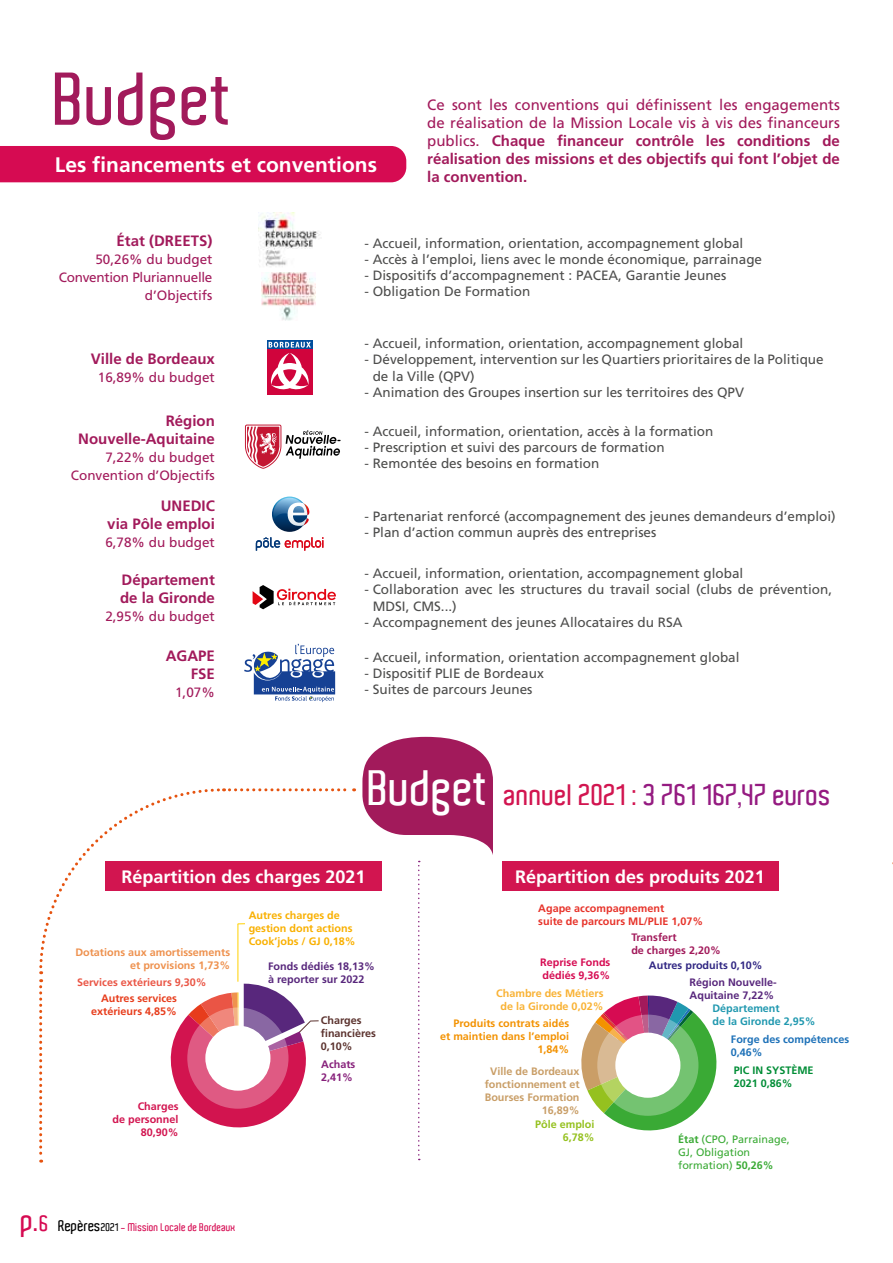
<style>
.page{position:relative;width:893px;height:1263px;background:#fff}
.page>*{position:absolute;margin:0;border:0;box-sizing:border-box;transform-origin:0 0}
.t1{font:600 72px "Aldo";color:#a21a5b}
.t2{font:600 28.8px "Aldo";color:#951b81}
.t3{font:700 21px "Frutiger";color:#fff}
.t4{font:700 18px "Frutiger";color:#fff}
.t5{font:15px/18px "Frutiger";color:#a21a5b;text-align:justify}
.t6{font:700 15px/18px "Frutiger";color:#a21a5b;text-align:right}
.t7{font:13.5px/16.2px "Frutiger";color:#4d4d4c}
.t8{font:13.5px/18px "Frutiger";color:#a21a5b;text-align:right}
.t9{font:13.5px/18px "Frutiger";letter-spacing:-.02em;color:#a21a5b;text-align:right}
.t10{font:700 10.8px/12.9px "Frutiger";color:#58277c}
.t11{font:700 10.8px/12.9px "Frutiger";color:#c99e67;text-align:right}
.t12{font:700 10.8px/12.9px "Frutiger";color:#f9b000}
.t13{font:10.8px/12.9px "Frutiger";color:#3aaa35}
.t14{font:700 10.8px/12.9px "Frutiger";color:#f39200;text-align:right}
.t15{font:700 10.8px/12.9px "Frutiger";color:#e7332a}
.t16{font:700 10.8px/12.9px "Frutiger";color:#ee914e;text-align:right}
.t17{font:600 10.8px "Aldo";color:#d60b52}
.t18{font:700 10.8px/12.9px "Frutiger";color:#f9b234;text-align:center}
.t19{font:700 10.8px/12.9px "Frutiger";color:#e73c1b;text-align:right}
.t20{font:700 10.8px/12.9px "Frutiger";color:#2098af}
.t21{font:700 10.8px/12.9px "Frutiger";color:#d21550;text-align:right}
.t22{font:700 10.8px/12.9px "Frutiger";color:#1d71b8}
.t23{font:700 10.8px "Frutiger";color:#ea5545}
.t24{font:700 10.8px/12.9px "Frutiger";color:#d60b52}
.t25{font:700 10.8px/12.9px "Frutiger";color:#a21a5b}
.t26{font:700 10.8px/12.9px "Frutiger";color:#5b322e}
.t27{font:700 10.8px/12.9px "Frutiger";color:#008d36}
.t28{font:700 10.8px "Frutiger";color:#312783}
.t29{font:700 10.8px/12.9px "Frutiger";color:#95c11f;text-align:right}
.t30{font:700 10.8px/12.9px "Frutiger";color:#87217b}
.s1{font-weight:700}
.s2{font-size:48.3px;color:#fff}
.s3{color:#d21550}
.s4{font-size:29.7px}
.s5{font-size:21.6px}
.s6{font-size:14.85px;color:#000}
.s7{color:#000}
</style>
<div class="page">
<svg style="left:362px;top:737px;width:131px;height:118px"></svg>
<svg style="left:418px;top:861px;width:2px;height:299px"></svg>
<div style="left:105px;top:861px;width:277px;height:29px;background:#d21550"></div>
<div style="left:502px;top:861px;width:276px;height:29px;background:#d21550"></div>
<div style="left:0;top:146px;width:406px;height:36px;background:#d60b52"></div>
<svg style="left:272px;top:496px;width:35px;height:36px"></svg>
<svg style="left:273px;top:498px;width:36px;height:28px"></svg>
<svg style="left:256px;top:537px;width:67px;height:14px"></svg>
<svg style="left:267px;top:340px;width:45px;height:9px"></svg>
<div style="left:267px;top:349px;width:45px;height:45px;background:#d0043c"></div>
<svg style="left:269px;top:342px;width:42px;height:48px"></svg>
<svg style="left:244px;top:644px;width:91px;height:58px"></svg>
<svg style="left:39px;top:788px;width:316px;height:374px"></svg>
<svg style="left:187px;top:1007px;width:101px;height:102px;background:#d4698b"></svg>
<div style="left:205px;top:1025px;width:65px;height:66px;background:#fff;border-radius:50%"></div>
<svg style="left:581px;top:995px;width:135px;height:135px"></svg>
<svg style="left:597px;top:1014px;width:101px;height:102px;background:#9aad7e"></svg>
<div style="left:615px;top:1033px;width:65px;height:65px;background:#fff;border-radius:50%"></div>
<svg style="left:245px;top:425px;width:96px;height:44px"></svg>
<img style="left:262px;top:272px;width:54px;height:49px">
<img style="left:259px;top:213px;width:61px;height:53px">
<svg style="left:253px;top:585px;width:83px;height:24px"></svg>
<h1 class="t1" style="left:55px;top:59px;width:179px">Budget</h1>
<h3 class="t3" style="left:55px;top:153px;width:324px">Les financements et conventions</h3>
<p class="t5" style="left:427px;top:96px;width:414px">Ce sont les conventions qui définissent les engagements de réalisation de la Mission Locale vis à vis des financeurs publics. <span class="s1">Chaque financeur contrôle les conditions de réalisation des missions et des objectifs qui font l’objet de la convention.</span></p>
<p class="t6" style="left:117px;top:231px;width:97px">État (DREETS)</p>
<p class="t9" style="left:59px;top:250px;width:155px">50,26% du budget<br>Convention Pluriannuelle d’Objectifs</p>
<p class="t6" style="left:91px;top:350px;width:126px">Ville de Bordeaux</p>
<p class="t8" style="left:98px;top:368px;width:119px">16,89% du budget</p>
<p class="t6" style="left:78px;top:411px;width:138px">Région<br>Nouvelle-Aquitaine</p>
<p class="t8" style="left:71px;top:448px;width:146px">7,22% du budget<br>Convention d’Objectifs</p>
<p class="t6" style="left:107px;top:497px;width:109px">UNEDIC<br>via Pôle emploi</p>
<p class="t8" style="left:105px;top:534px;width:111px">6,78% du budget</p>
<p class="t6" style="left:120px;top:571px;width:96px;text-align:left">Département de la Gironde</p>
<p class="t8" style="left:105px;top:607px;width:111px">2,95% du budget</p>
<p class="t6" style="left:166px;top:646px;width:51px">AGAPE<br>FSE</p>
<p class="t8" style="left:175px;top:683px;width:41px">1,07%</p>
<p class="t7" style="left:364px;top:235px;width:380px">- Accueil, information, orientation, accompagnement global</p>
<p class="t7" style="left:364px;top:251px;width:399px">- Accès à l’emploi, liens avec le monde économique, parrainage</p>
<p class="t7" style="left:364px;top:267px;width:363px">- Dispositifs d’accompagnement : PACEA, Garantie Jeunes</p>
<p class="t7" style="left:364px;top:283px;width:167px">- Obligation De Formation</p>
<p class="t7" style="left:364px;top:335px;width:380px">- Accueil, information, orientation, accompagnement global</p>
<p class="t7" style="left:373px;top:351px;width:452px;text-indent:-8px">- Développement, intervention sur les Quartiers prioritaires de la Politique de la Ville (QPV)</p>
<p class="t7" style="left:364px;top:384px;width:381px">- Animation des Groupes insertion sur les territoires des QPV</p>
<p class="t7" style="left:364px;top:423px;width:350px">- Accueil, information, orientation, accès à la formation</p>
<p class="t7" style="left:364px;top:439px;width:302px">- Prescription et suivi des parcours de formation</p>
<p class="t7" style="left:364px;top:455px;width:236px">- Remontée des besoins en formation</p>
<p class="t7" style="left:364px;top:508px;width:473px">- Partenariat renforcé (accompagnement des jeunes demandeurs d’emploi)</p>
<p class="t7" style="left:364px;top:524px;width:293px">- Plan d’action commun auprès des entreprises</p>
<p class="t7" style="left:364px;top:565px;width:380px">- Accueil, information, orientation, accompagnement global</p>
<p class="t7" style="left:373px;top:581px;width:461px;text-indent:-8px">- Collaboration avec les structures du travail social (clubs de prévention,<br>MDSI, CMS...)</p>
<p class="t7" style="left:364px;top:614px;width:320px">- Accompagnement des jeunes Allocataires du RSA</p>
<p class="t7" style="left:364px;top:649px;width:377px">- Accueil, information, orientation accompagnement global</p>
<p class="t7" style="left:364px;top:665px;width:181px">- Dispositif PLIE de Bordeaux</p>
<p class="t7" style="left:364px;top:681px;width:170px">- Suites de parcours Jeunes</p>
<h2 class="t2" style="left:369px;top:778px;width:464px"><span class="s2">Budget</span> <span class="s3">annuel 2021 :</span> 3 761 167,47 euros</h2>
<h3 class="t4" style="left:121px;top:866px;width:246px">Répartition des charges 2021</h3>
<h3 class="t4" style="left:515px;top:866px;width:251px">Répartition des produits 2021</h3>
<p class="t16" style="left:75px;top:945px;width:156px">Dotations aux amortissements et provisions 1,73%</p>
<p class="t23" style="left:77px;top:976px;width:131px">Services extérieurs 9,30%</p>
<p class="t19" style="left:91px;top:992px;width:87px">Autres services extérieurs 4,85%</p>
<p class="t21" style="left:112px;top:1100px;width:68px">Charges<br>de personnel<br>80,90%</p>
<p class="t12" style="left:249px;top:909px;width:108px">Autres charges de gestion dont actions<br>Cook’jobs / GJ 0,18%</p>
<p class="t10" style="left:268px;top:960px;width:108px">Fonds dédiés 18,13% à reporter sur 2022</p>
<p class="t26" style="left:321px;top:1013px;width:57px">Charges financières<br>0,10%</p>
<p class="t30" style="left:321px;top:1058px;width:36px">Achats<br>2,41%</p>
<p class="t17" style="left:21px;top:1221px;width:216px"><span class="s4">p.</span><span class="s5">6</span> <span class="s6">Repères</span><span class="s7">2021</span> - Mission Locale de Bordeaux</p>
<p class="t15" style="left:538px;top:902px;width:166px">Agape accompagnement<br>suite de parcours ML/PLIE 1,07%</p>
<p class="t24" style="left:540px;top:956px;width:72px">Reprise Fonds dédiés 9,36%</p>
<p class="t18" style="left:496px;top:987px;width:109px">Chambre des Métiers de la Gironde 0,02%</p>
<p class="t14" style="left:440px;top:1017px;width:131px">Produits contrats aidés<br>et maintien dans l’emploi<br>1,84%</p>
<p class="t11" style="left:485px;top:1064px;width:96px">Ville de Bordeaux fonctionnement et<br>Bourses Formation<br>16,89%</p>
<p class="t29" style="left:535px;top:1118px;width:61px">Pôle emploi<br>6,78%</p>
<p class="t25" style="left:631px;top:931px;width:91px">Transfert<br>de charges 2,20%</p>
<p class="t28" style="left:649px;top:959px;width:115px">Autres produits 0,10%</p>
<p class="t10" style="left:690px;top:975px;width:89px">Région Nouvelle-<br>Aquitaine 7,22%</p>
<p class="t20" style="left:712px;top:1002px;width:105px">Département<br>de la Gironde 2,95%</p>
<p class="t22" style="left:731px;top:1032px;width:120px">Forge des compétences<br>0,46%</p>
<p class="t27" style="left:734px;top:1064px;width:81px">PIC IN SYSTÈME<br>2021 0,86%</p>
<p class="t13" style="left:678px;top:1133px;width:113px"><span class="s1">État</span> (CPO, Parrainage,<br>GJ, Obligation formation) <span class="s1">50,26%</span></p>
</div>
